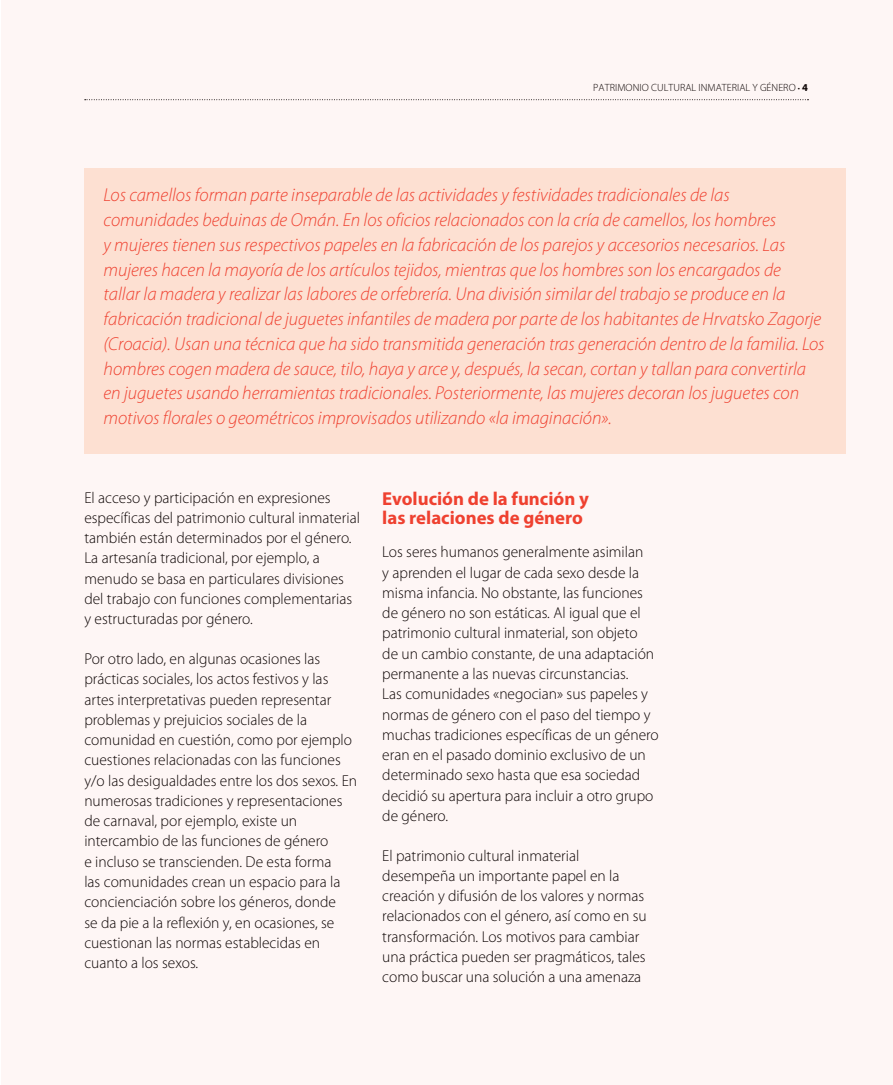
<style>
.page{position:relative;width:893px;height:1085px;background:#fff}
.page>*{position:absolute;margin:0;border:0;box-sizing:border-box;transform-origin:0 0}
.t1{font:italic 300 18.75px/24.8px "Myriad Pro";color:#ef4130}
.t2{font:700 18.75px/19.5px "Myriad Pro";color:#ef4130}
.t3{font:300 15.75px/20.2px "Myriad Pro";color:#000}
.t4{font:300 10.5px "Myriad Pro";letter-spacing:.005em;color:#000}
.s1{font-size:9px}
.s2{font-weight:700}
</style>
<div class="page">
<div style="left:1px;top:0;width:891px;height:1084px;background:#fef6f5"></div>
<div style="left:84px;top:168px;width:761px;height:285px;background:#fde0d2"></div>
<p class="t4" style="left:593px;top:81px;width:216px">PATRIMONIO CULTURAL INMATERIAL Y GÉNERO <span class="s1">•</span> <span class="s2">4</span></p>
<p class="t1" style="left:103px;top:182px;width:722px">Los camellos forman parte inseparable de las actividades y festividades tradicionales de las comunidades beduinas de Omán. En los oficios relacionados con la cría de camellos, los hombres<br>y mujeres tienen sus respectivos papeles en la fabricación de los parejos y accesorios necesarios. Las mujeres hacen la mayoría de los artículos tejidos, mientras que los hombres son los encargados de<br>tallar la madera y realizar las labores de orfebrería. Una división similar del trabajo se produce en la fabricación tradicional de juguetes infantiles de madera por parte de los habitantes de Hrvatsko Zagorje (Croacia). Usan una técnica que ha sido transmitida generación tras generación dentro de la familia. Los hombres cogen madera de sauce, tilo, haya y arce y, después, la secan, cortan y tallan para convertirla en juguetes usando herramientas tradicionales. Posteriormente, las mujeres decoran los juguetes con motivos florales o geométricos improvisados utilizando «la imaginación».</p>
<p class="t3" style="left:84px;top:487px;width:277px">El acceso y participación en expresiones específicas del patrimonio cultural inmaterial también están determinados por el género.<br>La artesanía tradicional, por ejemplo, a menudo se basa en particulares divisiones del trabajo con funciones complementarias y estructuradas por género.</p>
<p class="t3" style="left:84px;top:648px;width:274px">Por otro lado, en algunas ocasiones las prácticas sociales, los actos festivos y las artes interpretativas pueden representar problemas y prejuicios sociales de la comunidad en cuestión, como por ejemplo cuestiones relacionadas con las funciones y/o las desigualdades entre los dos sexos. En numerosas tradiciones y representaciones de carnaval, por ejemplo, existe un intercambio de las funciones de género<br>e incluso se transcienden. De esta forma<br>las comunidades crean un espacio para la concienciación sobre los géneros, donde<br>se da pie a la reflexión y, en ocasiones, se cuestionan las normas establecidas en cuanto a los sexos.</p>
<p class="t2" style="left:382px;top:488px;width:208px">Evolución de la función y las relaciones de género</p>
<p class="t3" style="left:382px;top:542px;width:278px">Los seres humanos generalmente asimilan<br>y aprenden el lugar de cada sexo desde la misma infancia. No obstante, las funciones de género no son estáticas. Al igual que el patrimonio cultural inmaterial, son objeto<br>de un cambio constante, de una adaptación permanente a las nuevas circunstancias.<br>Las comunidades «negocian» sus papeles y normas de género con el paso del tiempo y muchas tradiciones específicas de un género eran en el pasado dominio exclusivo de un determinado sexo hasta que esa sociedad decidió su apertura para incluir a otro grupo de género.</p>
<p class="t3" style="left:382px;top:845px;width:266px">El patrimonio cultural inmaterial desempeña un importante papel en la creación y difusión de los valores y normas relacionados con el género, así como en su transformación. Los motivos para cambiar una práctica pueden ser pragmáticos, tales como buscar una solución a una amenaza</p>
</div>
